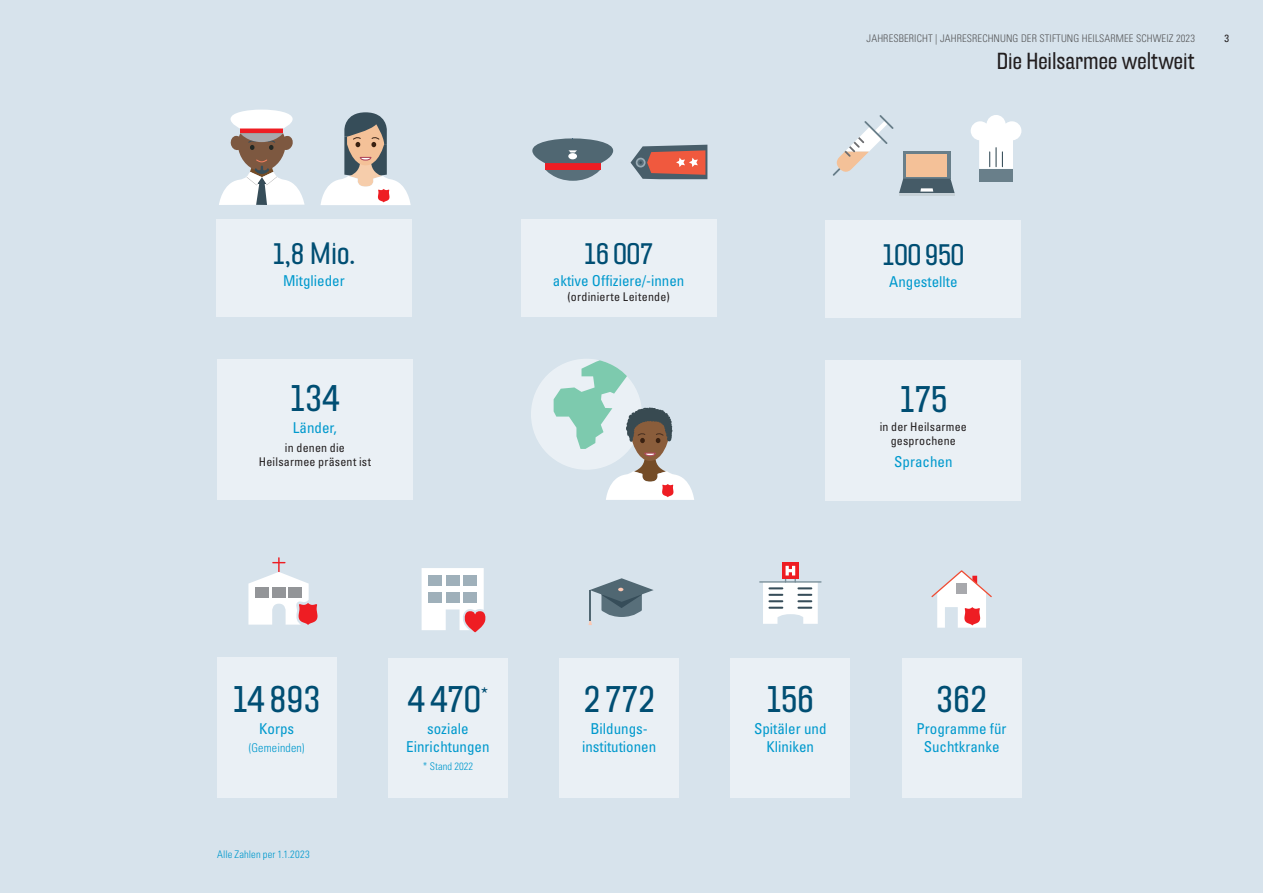
<style>
.page{position:relative;width:1263px;height:893px;background:#d7e3ec}
.page>*{position:absolute;margin:0;border:0;box-sizing:border-box;transform-origin:0 0}
.t1{font:37.5px "Hydra Pro Extd";color:#004e73}
.t2{font:30px "Hydra Pro Extd";color:#004e73}
.t3{font:22.5px "Hydra Pro Extd";color:#231f20}
.t4{font:condensed 15px/18px "Univers LT Std";color:#0099cd;text-align:center}
.t5{font:condensed 12px/14.4px "Univers LT Std";letter-spacing:.02em;color:#231f20;text-align:center}
.t6{font:300 condensed 12px "Univers LT Std";letter-spacing:.015em;color:#0099cd}
.t7{font:300 condensed 10.5px "Univers LT Std";letter-spacing:.01em;color:#57585a}
.t8{font:300 condensed 10.5px "Univers LT Std";color:#0099cd}
.t9{font:condensed 10.5px "Univers LT Std";color:#231f20}
</style>
<div class="page">
<div style="left:825px;top:361px;width:196px;height:140px;background:#eaf0f5"></div>
<div style="left:217px;top:360px;width:196px;height:140px;background:#eaf0f5"></div>
<div style="left:902px;top:658px;width:119px;height:140px;background:#eaf0f5"></div>
<div style="left:388px;top:658px;width:119px;height:140px;background:#eaf0f5"></div>
<div style="left:731px;top:658px;width:119px;height:140px;background:#eaf0f5"></div>
<div style="left:560px;top:658px;width:119px;height:140px;background:#eaf0f5"></div>
<div style="left:217px;top:657px;width:119px;height:141px;background:#eaf0f5"></div>
<svg style="left:219px;top:110px;width:85px;height:95px"></svg>
<svg style="left:248px;top:558px;width:69px;height:67px"></svg>
<svg style="left:422px;top:568px;width:64px;height:64px;background:#e1d7db"></svg>
<svg style="left:782px;top:563px;width:16px;height:3px"></svg>
<svg style="left:763px;top:566px;width:55px;height:58px"></svg>
<hr style="left:760px;top:581px;width:61px;height:2px;background:#788e98">
<svg style="left:588px;top:578px;width:66px;height:47px"></svg>
<svg style="left:833px;top:115px;width:60px;height:61px"></svg>
<svg style="left:532px;top:138px;width:81px;height:43px"></svg>
<div style="left:568px;top:153px;width:9px;height:6px;background:#fff;border-radius:50%"></div>
<svg style="left:630px;top:145px;width:77px;height:34px;background:#aa6f68"></svg>
<div style="left:216px;top:219px;width:196px;height:97px;background:#eaf0f5"></div>
<div style="left:521px;top:219px;width:195px;height:97px;background:#eaf0f5"></div>
<div style="left:825px;top:220px;width:196px;height:97px;background:#eaf0f5"></div>
<div style="left:979px;top:169px;width:34px;height:12px;background:#697f8a"></div>
<svg style="left:971px;top:115px;width:50px;height:54px"></svg>
<div style="left:903px;top:151px;width:47px;height:28px;background:#697f8a"></div>
<svg style="left:899px;top:179px;width:56px;height:15px"></svg>
<hr style="left:899px;top:194px;width:56px;height:2px;background:#c7d2d8">
<div style="left:906px;top:154px;width:41px;height:23px;background:#f4c198"></div>
<svg style="left:320px;top:112px;width:91px;height:93px"></svg>
<svg style="left:931px;top:570px;width:61px;height:58px"></svg>
<div style="left:531px;top:359px;width:111px;height:111px;background:#eaf0f5;border-radius:50%"></div>
<svg style="left:554px;top:360px;width:140px;height:140px"></svg>
<h2 class="t2" style="left:273px;top:235px;width:84px">1,8 Mio.</h2>
<p class="t4" style="left:283px;top:272px;width:63px">Mitglieder</p>
<h1 class="t1" style="left:290px;top:374px;width:51px">134</h1>
<p class="t4" style="left:293px;top:419px;width:45px">Länder,</p>
<p class="t5" style="left:259px;top:440px;width:114px">in denen die<br>Heilsarmee präsent ist</p>
<h2 class="t2" style="left:584px;top:235px;width:71px">16 007</h2>
<p class="t4" style="left:553px;top:272px;width:133px">aktive Offiziere/-innen</p>
<p class="t5" style="left:567px;top:289px;width:104px">(ordinierte Leitende)</p>
<p class="t7" style="left:867px;top:32px;width:330px">JAHRESBERICHT | JAHRESRECHNUNG DER STIFTUNG HEILSARMEE SCHWEIZ 2023</p>
<p class="t9" style="left:1224px;top:31px;width:6px">3</p>
<h3 class="t3" style="left:997px;top:47px;width:200px">Die Heilsarmee weltweit</h3>
<h2 class="t2" style="left:882px;top:236px;width:83px">100 950</h2>
<p class="t4" style="left:889px;top:273px;width:70px">Angestellte</p>
<h1 class="t1" style="left:900px;top:375px;width:49px">175</h1>
<p class="t5" style="left:880px;top:419px;width:89px">in der Heilsarmee gesprochene</p>
<p class="t4" style="left:894px;top:453px;width:60px">Sprachen</p>
<h1 class="t1" style="left:233px;top:675px;width:89px">14 893</h1>
<p class="t4" style="left:259px;top:719px;width:36px">Korps</p>
<p class="t6" style="left:249px;top:741px;width:57px">(Gemeinden)</p>
<p class="t8" style="left:217px;top:848px;width:94px">Alle Zahlen per 1.1.2023</p>
<h1 class="t1" style="left:408px;top:676px;width:82px">4 470<sup>*</sup></h1>
<p class="t4" style="left:406px;top:720px;width:85px">soziale<br>Einrichtungen</p>
<p class="t8" style="left:423px;top:760px;width:52px">* Stand 2022</p>
<h1 class="t1" style="left:583px;top:676px;width:73px">2 772</h1>
<p class="t4" style="left:582px;top:720px;width:76px">Bildungs&shy;institutionen</p>
<h1 class="t1" style="left:766px;top:676px;width:49px">156</h1>
<p class="t4" style="left:754px;top:720px;width:74px">Spitäler und<br>Kliniken</p>
<h1 class="t1" style="left:936px;top:676px;width:53px">362</h1>
<p class="t4" style="left:917px;top:720px;width:91px">Programme für<br>Suchtkranke</p>
</div>
